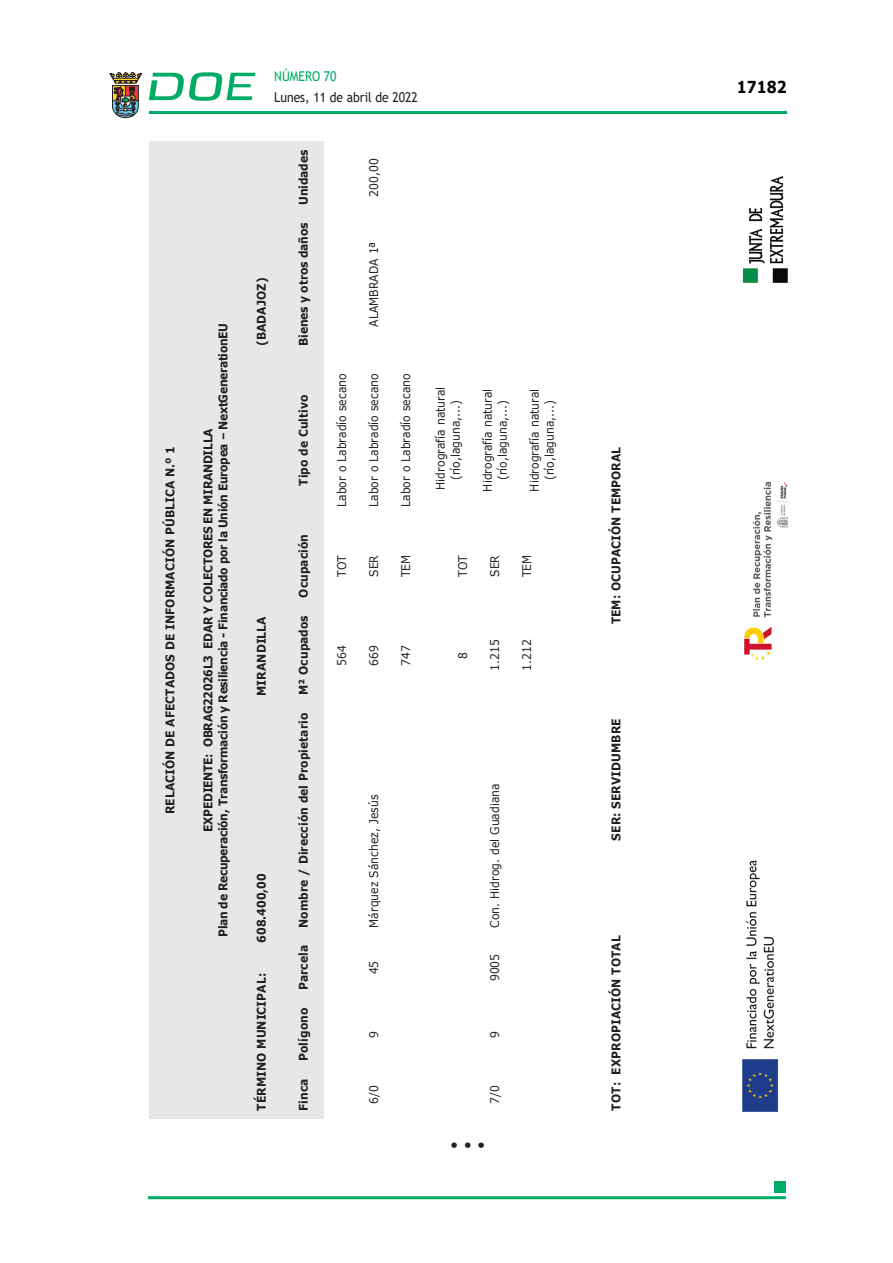
<style>
.page{position:relative;width:893px;height:1263px;background:#fff}
.page>*{position:absolute;margin:0;border:0;box-sizing:border-box;transform-origin:0 0}
.t1{font:700 16.5px "Verdana";color:#000;scale:.85 1}
.ADENDA{font:15px "Verdana";color:#231f20}
.t2{font:13.5px "Trebuchet MS";color:#231f20;scale:.9 1}
.t3{font:13.5px "Trebuchet MS";color:#00ab67;scale:.9 1}
.CUERPO_DE_TEXTO{font:12px/15px "Verdana";letter-spacing:.005em;color:#231f20;text-align:center;scale:.9 1}
.CUERPO_DE_TEXTO-2{font:700 12px "Verdana";letter-spacing:.005em;color:#231f20;scale:.9 1}
.CUERPO_DE_TEXTO-3{font:700 12px "Verdana";letter-spacing:-.03em;color:#231f20;scale:.9 1}
</style>
<div class="page">
<hr style="left:149px;top:111px;width:638px;height:3px;background:#00ab66">
<svg style="left:109px;top:72px;width:33px;height:46px"></svg>
<svg style="left:149px;top:72px;width:106px;height:29px"></svg>
<hr style="left:148px;top:1196px;width:638px;height:3px;background:#00ab66">
<div style="left:775px;top:1181px;width:11px;height:11px;background:#00ab66"></div>
<div style="left:149px;top:141px;width:175px;height:978px;background:#e6e7e9"></div>
<img style="left:742px;top:860px;width:37px;height:252px">
<img style="left:744px;top:482px;width:45px;height:178px">
<img style="left:742px;top:176px;width:46px;height:107px">
<p class="CUERPO_DE_TEXTO-2" style="left:161px;top:814px;width:410px;rotate:-90deg">RELACIÓN DE AFECTADOS DE INFORMACIÓN PÚBLICA N.º 1</p>
<p class="CUERPO_DE_TEXTO-3" style="left:215px;top:937px;width:684px;rotate:-90deg">Plan de Recuperación, Transformación y Resiliencia - Financiado por la Unión Europea – NextGenerationEU</p>
<p class="CUERPO_DE_TEXTO-3" style="left:200px;top:831px;width:449px;rotate:-90deg">EXPEDIENTE: OBRAG22026L3 EDAR Y COLECTORES EN MIRANDILLA</p>
<p class="t3" style="left:274px;top:67px;width:71px">NÚMERO 70</p>
<p class="t2" style="left:274px;top:88px;width:161px">Lunes, 11 de abril de 2022</p>
<p class="CUERPO_DE_TEXTO-2" style="left:253px;top:346px;width:78px;rotate:-90deg">(BADAJOZ)</p>
<p class="CUERPO_DE_TEXTO-2" style="left:253px;top:696px;width:90px;rotate:-90deg">MIRANDILLA</p>
<p class="CUERPO_DE_TEXTO-2" style="left:253px;top:943px;width:79px;rotate:-90deg">608.400,00</p>
<p class="CUERPO_DE_TEXTO-2" style="left:253px;top:1110px;width:154px;rotate:-90deg">TÉRMINO MUNICIPAL:</p>
<p class="CUERPO_DE_TEXTO-2" style="left:295px;top:205px;width:63px;rotate:-90deg">Unidades</p>
<p class="CUERPO_DE_TEXTO-2" style="left:295px;top:346px;width:139px;rotate:-90deg">Bienes y otros daños</p>
<p class="CUERPO_DE_TEXTO-2" style="left:295px;top:486px;width:103px;rotate:-90deg">Tipo de Cultivo</p>
<p class="CUERPO_DE_TEXTO-2" style="left:295px;top:598px;width:72px;rotate:-90deg">Ocupación</p>
<p class="CUERPO_DE_TEXTO-2" style="left:295px;top:695px;width:91px;rotate:-90deg">M² Ocupados</p>
<p class="CUERPO_DE_TEXTO-2" style="left:295px;top:928px;width:240px;rotate:-90deg">Nombre / Dirección del Propietario</p>
<p class="CUERPO_DE_TEXTO-2" style="left:295px;top:990px;width:52px;rotate:-90deg">Parcela</p>
<p class="CUERPO_DE_TEXTO-2" style="left:295px;top:1061px;width:61px;rotate:-90deg">Polígono</p>
<p class="CUERPO_DE_TEXTO-2" style="left:295px;top:1110px;width:37px;rotate:-90deg">Finca</p>
<p class="CUERPO_DE_TEXTO" style="left:366px;top:197px;width:44px;rotate:-90deg">200,00</p>
<p class="CUERPO_DE_TEXTO" style="left:366px;top:327px;width:96px;rotate:-90deg">ALAMBRADA 1ª</p>
<p class="CUERPO_DE_TEXTO" style="left:334px;top:507px;width:150px;rotate:-90deg">Labor o Labradío secano</p>
<p class="CUERPO_DE_TEXTO" style="left:366px;top:507px;width:150px;rotate:-90deg">Labor o Labradío secano</p>
<p class="CUERPO_DE_TEXTO" style="left:398px;top:507px;width:150px;rotate:-90deg">Labor o Labradío secano</p>
<p class="CUERPO_DE_TEXTO" style="left:334px;top:577px;width:25px;rotate:-90deg">TOT</p>
<p class="CUERPO_DE_TEXTO" style="left:366px;top:577px;width:26px;rotate:-90deg">SER</p>
<p class="CUERPO_DE_TEXTO" style="left:398px;top:577px;width:27px;rotate:-90deg">TEM</p>
<p class="CUERPO_DE_TEXTO" style="left:433px;top:490px;width:116px;rotate:-90deg">Hidrografía natural (río,laguna,...)</p>
<p class="CUERPO_DE_TEXTO" style="left:480px;top:492px;width:116px;rotate:-90deg">Hidrografía natural (río,laguna,...)</p>
<p class="CUERPO_DE_TEXTO" style="left:527px;top:492px;width:116px;rotate:-90deg">Hidrografía natural (río,laguna,...)</p>
<p class="CUERPO_DE_TEXTO" style="left:455px;top:577px;width:25px;rotate:-90deg">TOT</p>
<p class="CUERPO_DE_TEXTO" style="left:487px;top:577px;width:26px;rotate:-90deg">SER</p>
<p class="CUERPO_DE_TEXTO" style="left:519px;top:577px;width:27px;rotate:-90deg">TEM</p>
<p class="CUERPO_DE_TEXTO" style="left:334px;top:666px;width:25px;rotate:-90deg">564</p>
<p class="CUERPO_DE_TEXTO" style="left:366px;top:666px;width:25px;rotate:-90deg">669</p>
<p class="CUERPO_DE_TEXTO" style="left:398px;top:666px;width:25px;rotate:-90deg">747</p>
<p class="CUERPO_DE_TEXTO" style="left:455px;top:659px;width:9px;rotate:-90deg">8</p>
<p class="CUERPO_DE_TEXTO" style="left:487px;top:671px;width:37px;rotate:-90deg">1.215</p>
<p class="CUERPO_DE_TEXTO" style="left:519px;top:671px;width:37px;rotate:-90deg">1.212</p>
<p class="CUERPO_DE_TEXTO" style="left:366px;top:928px;width:150px;rotate:-90deg">Márquez Sánchez, Jesús</p>
<p class="CUERPO_DE_TEXTO" style="left:366px;top:974px;width:17px;rotate:-90deg">45</p>
<p class="CUERPO_DE_TEXTO" style="left:366px;top:1038px;width:9px;rotate:-90deg">9</p>
<p class="CUERPO_DE_TEXTO" style="left:366px;top:1104px;width:22px;rotate:-90deg">6/0</p>
<p class="CUERPO_DE_TEXTO" style="left:487px;top:928px;width:162px;rotate:-90deg">Con. Hidrog. del Guadiana</p>
<p class="CUERPO_DE_TEXTO" style="left:487px;top:981px;width:32px;rotate:-90deg">9005</p>
<p class="CUERPO_DE_TEXTO" style="left:487px;top:1038px;width:9px;rotate:-90deg">9</p>
<p class="CUERPO_DE_TEXTO" style="left:487px;top:1104px;width:22px;rotate:-90deg">7/0</p>
<p class="ADENDA" style="left:450px;top:1134px;width:37px">• • •</p>
<p class="CUERPO_DE_TEXTO-2" style="left:608px;top:624px;width:199px;rotate:-90deg">TEM: OCUPACIÓN TEMPORAL</p>
<p class="CUERPO_DE_TEXTO-2" style="left:608px;top:840px;width:137px;rotate:-90deg">SER: SERVIDUMBRE</p>
<p class="CUERPO_DE_TEXTO-2" style="left:608px;top:1110px;width:196px;rotate:-90deg">TOT: EXPROPIACIÓN TOTAL</p>
<h1 class="t1" style="left:737px;top:75px;width:60px">17182</h1>
</div>
